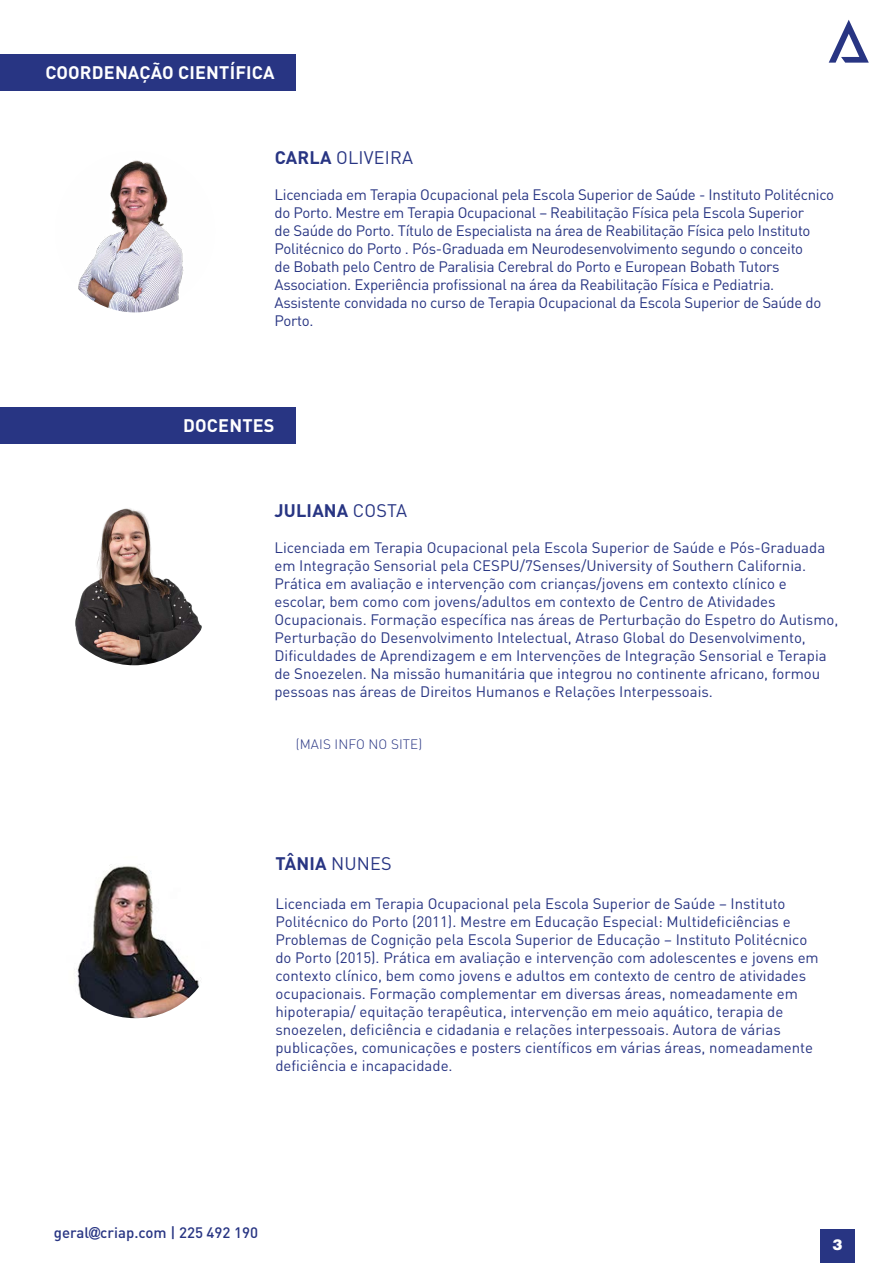
<style>
.page{position:relative;width:893px;height:1263px;background:#fff}
.page>*{position:absolute;margin:0;border:0;box-sizing:border-box;transform-origin:0 0}
.t1{font:700 18px "DIN Pro";letter-spacing:.01em;color:#fff}
.t2{font:700 18px "DIN Pro";letter-spacing:.01em;color:#283583}
.t3{font:18px "DIN Pro";letter-spacing:.01em;color:#283583}
.t4{font:15px/18px "DIN Pro";color:#283583}
.t5{font:15px/18px "DIN Pro";letter-spacing:-.02em;color:#283583}
.t6{font:500 15px "DIN Pro";color:#283583}
.t7{font:900 15px "Helvetica LT Std";color:#fff}
.t8{font:300 13.5px "DIN Pro";letter-spacing:.01em;color:#283583}
.s1{font-weight:700}
.s2{font-weight:400}
.s3{font-family:"Arial";font-weight:900}
</style>
<div class="page">
<div style="left:820px;top:1229px;width:35px;height:34px;background:#283583"></div>
<svg style="left:829px;top:20px;width:40px;height:43px"></svg>
<img style="left:75px;top:508px;width:127px;height:157px">
<img style="left:54px;top:150px;width:162px;height:162px;border-radius:81px">
<div style="left:0;top:54px;width:296px;height:37px;background:#283583"></div>
<img style="left:54px;top:856px;width:162px;height:162px;border-radius:81px">
<div style="left:0;top:407px;width:296px;height:36px;background:#283583"></div>
<p class="t1" style="left:46px;top:60px;width:230px">COORDENAÇÃO CIENTÍFICA</p>
<p class="t3" style="left:275px;top:145px;width:140px"><span class="s1">CARLA</span> OLIVEIRA</p>
<p class="t5" style="left:275px;top:185px;width:561px">Licenciada em Terapia Ocupacional pela Escola Superior de Saúde - Instituto Politécnico do Porto. Mestre em Terapia Ocupacional – Reabilitação Física pela Escola Superior<br>de Saúde do Porto. Título de Especialista na área de Reabilitação Física pelo Instituto Politécnico do Porto . Pós-Graduada em Neurodesenvolvimento segundo o conceito<br>de Bobath pelo Centro de Paralisia Cerebral do Porto e European Bobath Tutors Association. Experiência profissional na área da Reabilitação Física e Pediatria.<br>Assistente convidada no curso de Terapia Ocupacional da Escola Superior de Saúde do Porto.</p>
<p class="t1" style="left:183px;top:413px;width:93px">DOCENTES</p>
<p class="t2" style="left:275px;top:498px;width:134px">JULIANA <span class="s2">COSTA</span></p>
<p class="t4" style="left:274px;top:538px;width:565px">Licenciada em Terapia Ocupacional pela Escola Superior de Saúde e Pós-Graduada em Integração Sensorial pela CESPU/7Senses/University of Southern California.<br>Prática em avaliação e intervenção com crianças/jovens em contexto clínico e escolar, bem como com jovens/adultos em contexto de Centro de Atividades Ocupacionais. Formação específica nas áreas de Perturbação do Espetro do Autismo, Perturbação do Desenvolvimento Intelectual, Atraso Global do Desenvolvimento, Dificuldades de Aprendizagem e em Intervenções de Integração Sensorial e Terapia de Snoezelen. Na missão humanitária que integrou no continente africano, formou pessoas nas áreas de Direitos Humanos e Relações Interpessoais.</p>
<p class="t8" style="left:296px;top:735px;width:128px">(MAIS INFO NO SITE)</p>
<p class="t2" style="left:275px;top:851px;width:118px">TÂNIA <span class="s2">NUNES</span></p>
<p class="t4" style="left:275px;top:894px;width:545px">Licenciada em Terapia Ocupacional pela Escola Superior de Saúde – Instituto Politécnico do Porto (2011). Mestre em Educação Especial: Multideficiências e Problemas de Cognição pela Escola Superior de Educação – Instituto Politécnico do Porto (2015). Prática em avaliação e intervenção com adolescentes e jovens em contexto clínico, bem como jovens e adultos em contexto de centro de atividades ocupacionais. Formação complementar em diversas áreas, nomeadamente em hipoterapia/ equitação terapêutica, intervenção em meio aquático, terapia de snoezelen, deficiência e cidadania e relações interpessoais. Autora de várias publicações, comunicações e posters científicos em várias áreas, nomeadamente deficiência e incapacidade.</p>
<p class="t6" style="left:54px;top:1222px;width:206px">geral<span class="s3">@</span>criap.com | 225 492 190</p>
<p class="t7" style="left:832px;top:1235px;width:12px">3</p>
</div>
